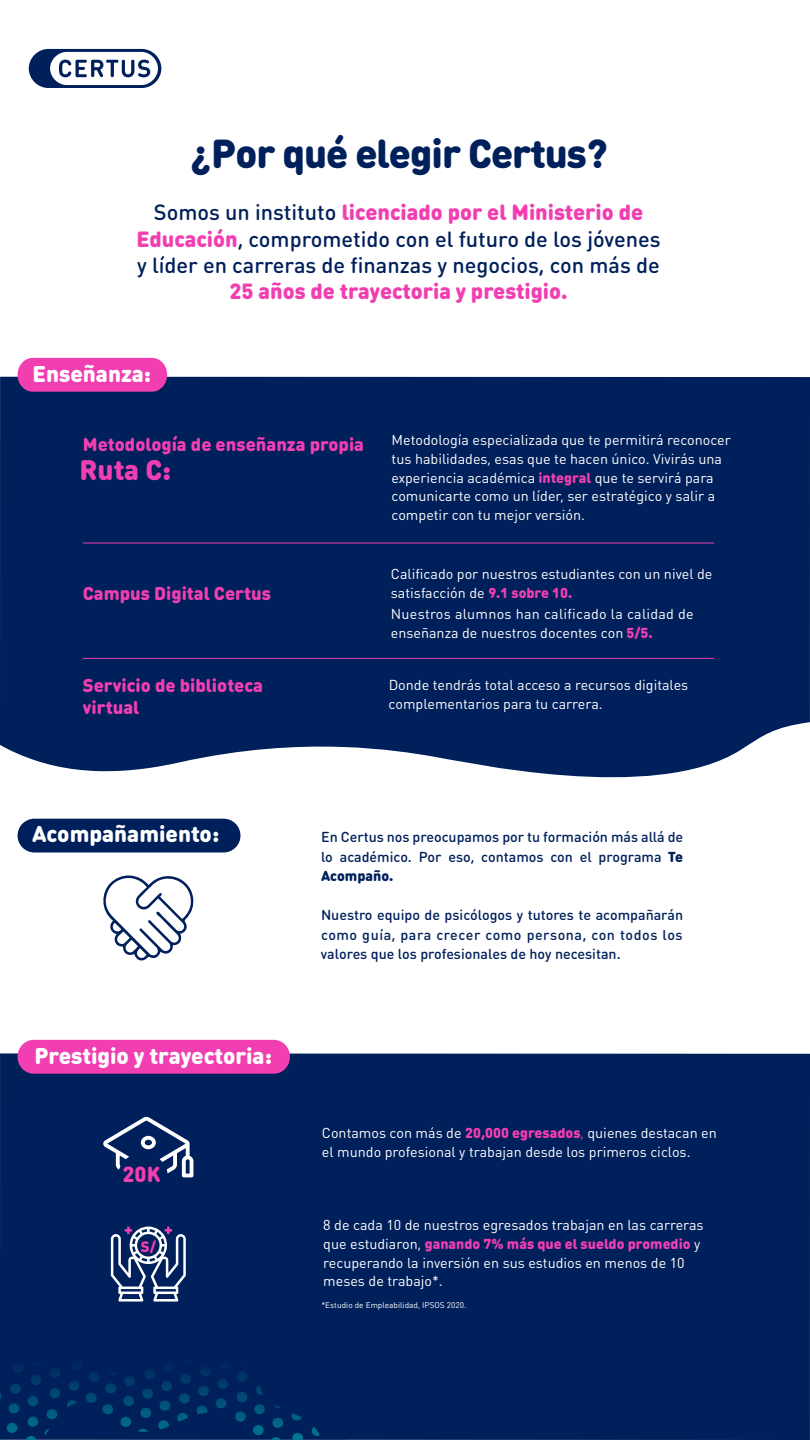
<style>
.page{position:relative;width:810px;height:1440px;background:#fff}
.page>*{position:absolute;margin:0;border:0;box-sizing:border-box;transform-origin:0 0}
.t1{font:900 39.9px "DIN Round OT";letter-spacing:-.025em;color:#00205b}
.t2{font:900 27.9px "DIN Round OT";color:#f13eb1}
.t3{font:900 22.5px "DIN Round OT";color:#fff}
.t4{font:500 21.75px/26.2px "DIN Round OT";color:#00205b;text-align:center}
.t5{font:900 21.75px "DIN Round OT";color:#f13eb1}
.t6{font:900 21.67px "DIN Round OT";color:#f13eb1}
.t7{font:900 18.3px/21.2px "DIN Round OT";color:#f13eb1}
.t8{font:900 14.92px "DIN Round OT";color:#f13eb1}
.t9{font:14.25px/18.8px "DIN Round OT";color:#fff}
.t10{font:500 14.25px/19.5px "DIN Round OT";color:#00205b;text-align:justify}
.t11{font:8.25px "DIN Round OT";color:#fff}
.s1{font-weight:900;color:#f13eb1}
.s2{font-weight:900}
.s3{color:#f13eb1}
</style>
<div class="page">
<div style="left:0;top:377px;width:810px;height:345px;background:#00205b"></div>
<svg style="left:18px;top:358px;width:149px;height:34px;background:#ea40b0"></svg>
<div style="left:0;top:1053px;width:810px;height:387px;background:#00205b"></div>
<div style="left:18px;top:1040px;width:272px;height:34px;background:#f13eb1;border-radius:16px"></div>
<hr style="left:83px;top:543px;width:631px;height:1px;background:#f13eb1">
<hr style="left:83px;top:658px;width:631px;height:1px;background:#f13eb1">
<svg style="left:29px;top:49px;width:132px;height:39px"></svg>
<svg style="left:103px;top:1117px;width:90px;height:68px"></svg>
<div style="left:118px;top:1153px;width:50px;height:50px;background:#00205b;border-radius:50%"></div>
<svg style="left:0;top:722px;width:810px;height:116px"></svg>
<div style="left:18px;top:819px;width:222px;height:34px;background:#00205b;border-radius:17px"></div>
<svg style="left:103px;top:875px;width:91px;height:86px"></svg>
<div style="left:0;top:1252px;width:347px;height:188px;background:#00205b"></div>
<svg style="left:0;top:1227px;width:321px;height:213px"></svg>
<h1 class="t1" style="left:191px;top:127px;width:418px">¿Por qué elegir Certus?</h1>
<h3 class="t4" style="left:136px;top:199px;width:526px">Somos un instituto <span class="s1">licenciado por el Ministerio de<br>Educación</span>, comprometido con el futuro de los jóvenes y líder en carreras de finanzas y negocios, con más de</h3>
<h3 class="t5" style="left:229px;top:277px;width:340px">25 años de trayectoria y prestigio.</h3>
<h3 class="t3" style="left:32px;top:359px;width:120px">Enseñanza:</h3>
<p class="t7" style="left:83px;top:433px;width:283px">Metodología de enseñanza propia</p>
<h2 class="t2" style="left:79px;top:451px;width:93px">Ruta C:</h2>
<p class="t7" style="left:83px;top:582px;width:190px">Campus Digital Certus</p>
<p class="t7" style="left:83px;top:675px;width:182px">Servicio de biblioteca virtual</p>
<p class="t9" style="left:392px;top:430px;width:341px">Metodología especializada que te permitirá reconocer tus habilidades, esas que te hacen único. Vivirás una experiencia académica <span class="s1">integral</span> que te servirá para comunicarte como un líder, ser estratégico y salir a competir con tu mejor versión.</p>
<p class="t9" style="left:391px;top:564px;width:323px">Calificado por nuestros estudiantes con un nivel de satisfacción de <span class="s1">9.1 sobre 10.</span></p>
<p class="t9" style="left:391px;top:605px;width:304px">Nuestros alumnos han calificado la calidad de enseñanza de nuestros docentes con <span class="s1">5/5.</span></p>
<p class="t9" style="left:389px;top:675px;width:301px">Donde tendrás total acceso a recursos digitales complementarios para tu carrera.</p>
<h3 class="t3" style="left:32px;top:819px;width:189px">Acompañamiento:</h3>
<h3 class="t3" style="left:34px;top:1041px;width:239px">Prestigio y trayectoria:</h3>
<h3 class="t6" style="left:123px;top:1160px;width:39px">20K</h3>
<p class="t8" style="left:141px;top:1236px;width:17px">S/</p>
<p class="t10" style="left:321px;top:827px;width:364px">En Certus nos preocupamos por tu formación más allá de lo académico. Por eso, contamos con el programa <span class="s2">Te Acompaño.</span></p>
<p class="t10" style="left:321px;top:905px;width:364px">Nuestro equipo de psicólogos y tutores te acompañarán como guía, para crecer como persona, con todos los valores que los profesionales de hoy necesitan.</p>
<p class="t9" style="left:322px;top:1123px;width:396px">Contamos con más de <span class="s1">20,000 egresados</span><span class="s3">,</span> quienes destacan en el mundo profesional y trabajan desde los primeros ciclos.</p>
<p class="t9" style="left:323px;top:1215px;width:382px">8 de cada 10 de nuestros egresados trabajan en las carreras que estudiaron, <span class="s1">ganando 7% más que el sueldo promedio</span> y recuperando la inversión en sus estudios en menos de 10 meses de trabajo*.</p>
<p class="t11" style="left:321px;top:1300px;width:146px">*Estudio de Empleabilidad, IPSOS 2020.</p>
</div>
